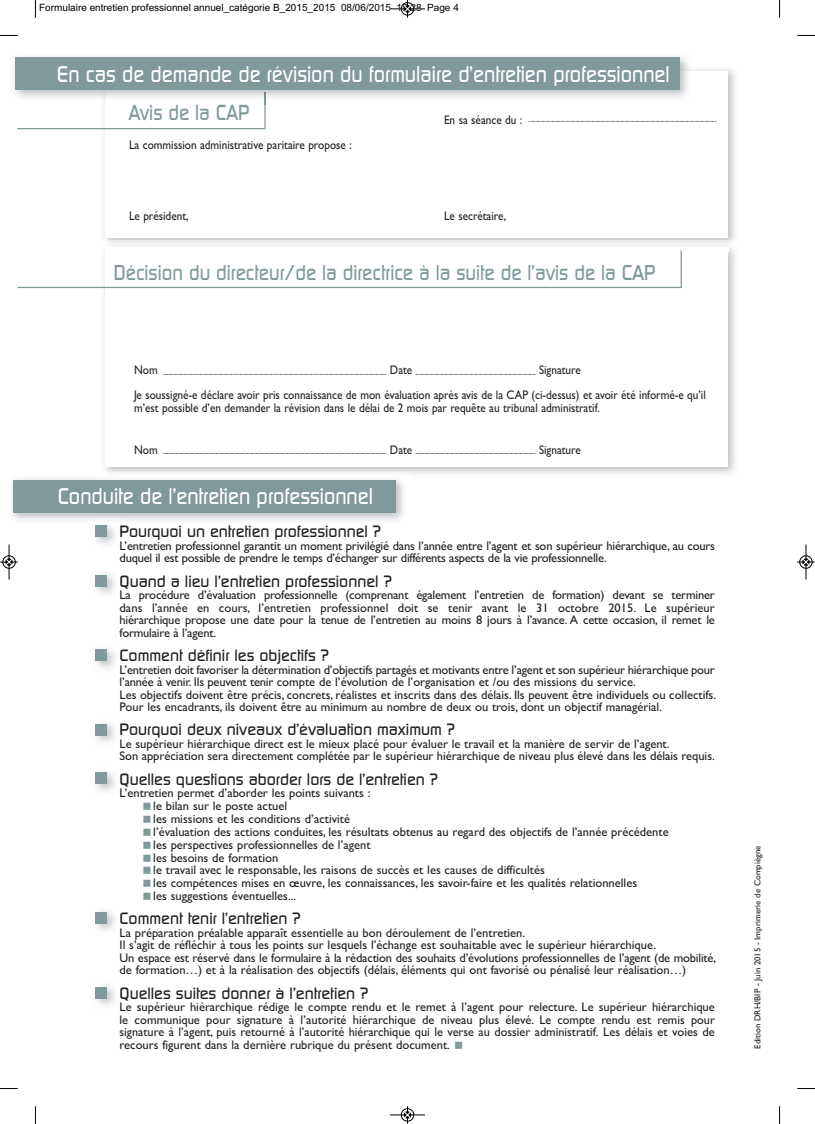
<style>
.page{position:relative;width:815px;height:1124px;background:#fff}
.page>*{position:absolute;margin:0;border:0;box-sizing:border-box;transform-origin:0 0}
.t1{font:22.5px "Modaerne";color:#fff;scale:.9 1}
.t2{font:21.25px "Modaerne";color:#80999a;scale:.9 1}
.t3{font:16.25px "Modaerne";color:#231f20}
.t4{font:12.5px/12.5px "Gill Sans";color:#231f20}
.t5{font:12.5px/25px "Gill Sans";color:#231f20;scale:.9 1}
.t6{font:12.5px/12.5px "Gill Sans";letter-spacing:-.02em;color:#231f20}
.t7{font:10px "Arial";color:#000}
.t8{font:8.75px "Gill Sans";color:#231f20}
</style>
<div class="page">
<img style="left:97px;top:472px;width:313px;height:55px">
<div style="left:13px;top:480px;width:382px;height:32px;background:#80999a"></div>
<img style="left:95px;top:527px;width:20px;height:17px">
<svg style="left:89px;top:518px;width:8px;height:9px"></svg>
<div style="left:96px;top:525px;width:11px;height:11px;background:#80999a"></div>
<img style="left:95px;top:574px;width:20px;height:19px">
<div style="left:96px;top:575px;width:11px;height:11px;background:#80999a"></div>
<div style="left:96px;top:649px;width:11px;height:12px;background:#80999a"></div>
<img style="left:95px;top:723px;width:20px;height:19px">
<div style="left:96px;top:724px;width:11px;height:11px;background:#80999a"></div>
<div style="left:96px;top:772px;width:11px;height:12px;background:#80999a"></div>
<img style="left:95px;top:911px;width:20px;height:19px">
<div style="left:96px;top:911px;width:11px;height:12px;background:#80999a"></div>
<img style="left:95px;top:986px;width:20px;height:19px">
<div style="left:96px;top:986px;width:11px;height:12px;background:#80999a"></div>
<hr style="left:264px;top:93px;width:2px;height:36px;background:#80999a">
<hr style="left:17px;top:128px;width:248px;height:1px;background:#80999a">
<hr style="left:681px;top:250px;width:1px;height:38px;background:#80999a">
<hr style="left:18px;top:287px;width:663px;height:1px;background:#80999a">
<svg style="left:528px;top:121px;width:189px;height:1px"></svg>
<svg style="left:163px;top:374px;width:224px;height:1px"></svg>
<svg style="left:415px;top:374px;width:121px;height:1px"></svg>
<div style="left:15px;top:57px;width:665px;height:33px;background:#80999a"></div>
<svg style="left:162px;top:453px;width:225px;height:1px"></svg>
<svg style="left:415px;top:453px;width:121px;height:1px"></svg>
<svg style="left:35px;top:0;width:1px;height:18px"></svg>
<svg style="left:0;top:35px;width:18px;height:1px"></svg>
<svg style="left:779px;top:0;width:1px;height:18px"></svg>
<svg style="left:797px;top:35px;width:18px;height:1px"></svg>
<svg style="left:35px;top:1106px;width:1px;height:17px"></svg>
<svg style="left:0;top:1088px;width:18px;height:1px"></svg>
<svg style="left:779px;top:1106px;width:1px;height:17px"></svg>
<svg style="left:797px;top:1088px;width:18px;height:1px"></svg>
<div style="left:401px;top:2px;width:13px;height:14px;border:1px solid #fff;border-radius:50%"></div>
<hr style="left:390px;top:9px;width:35px;height:1px;background:#000">
<div style="left:401px;top:2px;width:13px;height:13px;border:1px solid #000;border-radius:50%"></div>
<svg style="left:404px;top:0;width:7px;height:18px"></svg>
<hr style="left:390px;top:1114px;width:35px;height:1px;background:#000">
<div style="left:401px;top:1108px;width:13px;height:13px;border:1px solid #000;border-radius:50%"></div>
<svg style="left:404px;top:1106px;width:7px;height:17px"></svg>
<div style="left:2px;top:555px;width:14px;height:13px;border:1px solid #fff;border-radius:50%"></div>
<hr style="left:9px;top:544px;width:1px;height:35px;background:#000">
<div style="left:3px;top:555px;width:12px;height:13px;border:1px solid #000;border-radius:50%"></div>
<svg style="left:0;top:558px;width:18px;height:7px"></svg>
<div style="left:799px;top:555px;width:14px;height:13px;border:1px solid #fff;border-radius:50%"></div>
<hr style="left:806px;top:544px;width:1px;height:35px;background:#000">
<div style="left:800px;top:555px;width:12px;height:13px;border:1px solid #000;border-radius:50%"></div>
<svg style="left:797px;top:558px;width:18px;height:7px"></svg>
<p class="t7" style="left:39px;top:2px;width:421px">Formulaire entretien professionnel annuel_catégorie B_2015_2015 08/06/2015 15:28 Page 4</p>
<h1 class="t1" style="left:57px;top:61px;width:682px">En cas de demande de révision du formulaire d’entretien professionnel</h1>
<p class="t5" style="left:444px;top:107px;width:89px">En sa séance du :</p>
<p class="t5" style="left:129px;top:132px;width:249px">La commission administrative paritaire propose :</p>
<h2 class="t2" style="left:129px;top:101px;width:135px">Avis de la CAP</h2>
<p class="t5" style="left:129px;top:203px;width:68px">Le président,</p>
<p class="t5" style="left:444px;top:203px;width:71px">Le secrétaire,</p>
<h2 class="t2" style="left:114px;top:261px;width:603px">Décision du directeur/de la directrice à la suite de l’avis de la CAP</h2>
<p class="t5" style="left:134px;top:357px;width:637px;text-indent:405px">Signature<br>Je soussigné-e déclare avoir pris connaissance de mon évaluation après avis de la CAP (ci-dessus) et avoir été informé-e qu’il</p>
<p class="t5" style="left:134px;top:395px;width:519px">m’est possible d’en demander la révision dans le délai de 2 mois par requête au tribunal administratif.</p>
<p class="t5" style="left:134px;top:357px;width:28px">Nom</p>
<p class="t5" style="left:390px;top:357px;width:26px">Date</p>
<p class="t5" style="left:134px;top:436px;width:28px">Nom</p>
<p class="t5" style="left:390px;top:436px;width:26px">Date</p>
<p class="t5" style="left:539px;top:436px;width:48px">Signature</p>
<h1 class="t1" style="left:58px;top:483px;width:352px">Conduite de l’entretien professionnel</h1>
<h3 class="t3" style="left:120px;top:522px;width:263px">Pourquoi un entretien professionnel ?</h3>
<p class="t6" style="left:120px;top:539px;width:597px">L’entretien professionnel garantit un moment privilégié dans l’année entre l’agent et son supérieur hiérarchique, au cours duquel il est possible de prendre le temps d’échanger sur différents aspects de la vie professionnelle.</p>
<h3 class="t3" style="left:120px;top:572px;width:274px">Quand a lieu l’entretien professionnel ?</h3>
<p class="t4" style="left:120px;top:588px;width:597px;text-align:justify">La procédure d’évaluation professionnelle (comprenant également l’entretien de formation) devant se terminer dans l’année en cours, l’entretien professionnel doit se tenir avant le 31 octobre 2015. Le supérieur hiérarchique propose une date pour la tenue de l’entretien au moins 8 jours à l’avance. A cette occasion, il remet le formulaire à l’agent.</p>
<h3 class="t3" style="left:120px;top:646px;width:211px">Comment définir les objectifs ?</h3>
<p class="t4" style="left:120px;top:662px;width:598px">L’entretien doit favoriser la détermination d’objectifs partagés et motivants entre l’agent et son supérieur hiérarchique pour l’année à venir. Ils peuvent tenir compte de l’évolution de l’organisation et /ou des missions du service.<br>Les objectifs doivent être précis, concrets, réalistes et inscrits dans des délais. Ils peuvent être individuels ou collectifs.<br>Pour les encadrants, ils doivent être au minimum au nombre de deux ou trois, dont un objectif managérial.</p>
<h3 class="t3" style="left:120px;top:720px;width:337px">Pourquoi deux niveaux d’évaluation maximum ?</h3>
<p class="t4" style="left:120px;top:737px;width:597px">Le supérieur hiérarchique direct est le mieux placé pour évaluer le travail et la manière de servir de l’agent.<br>Son appréciation sera directement complétée par le supérieur hiérarchique de niveau plus élevé dans les délais requis.</p>
<h3 class="t3" style="left:120px;top:769px;width:320px">Quelles questions aborder lors de l’entretien ?</h3>
<p class="t4" style="left:153px;top:786px;width:517px;line-height:12.9px;text-indent:-34px">L’entretien permet d’aborder les points suivants :<br>le bilan sur le poste actuel<br>les missions et les conditions d’activité<br>l’évaluation des actions conduites, les résultats obtenus au regard des objectifs de l’année précédente les perspectives professionnelles de l’agent<br>les besoins de formation<br>le travail avec le responsable, les raisons de succès et les causes de difficultés<br>les compétences mises en œuvre, les connaissances, les savoir-faire et les qualités relationnelles<br>les suggestions éventuelles...</p>
<h3 class="t3" style="left:120px;top:909px;width:183px">Comment tenir l’entretien ?</h3>
<p class="t4" style="left:120px;top:926px;width:598px">La préparation préalable apparaît essentielle au bon déroulement de l’entretien.<br>Il s’agit de réfléchir à tous les points sur lesquels l’échange est souhaitable avec le supérieur hiérarchique.<br>Un espace est réservé dans le formulaire à la rédaction des souhaits d’évolutions professionnelles de l’agent (de mobilité, de formation…) et à la réalisation des objectifs (délais, éléments qui ont favorisé ou pénalisé leur réalisation…)</p>
<h3 class="t3" style="left:120px;top:983px;width:250px">Quelles suites donner à l’entretien ?</h3>
<p class="t4" style="left:120px;top:1000px;width:597px;text-align:justify">Le supérieur hiérarchique rédige le compte rendu et le remet à l’agent pour relecture. Le supérieur hiérarchique le communique pour signature à l’autorité hiérarchique de niveau plus élevé. Le compte rendu est remis pour signature à l’agent, puis retourné à l’autorité hiérarchique qui le verse au dossier administratif. Les délais et voies de recours figurent dans la dernière rubrique du présent document.</p>
<p class="t8" style="left:752px;top:1048px;width:204px;rotate:-90deg">Edition DRH/BIP - Juin 2015 - Imprimerie de Compiègne</p>
</div>
